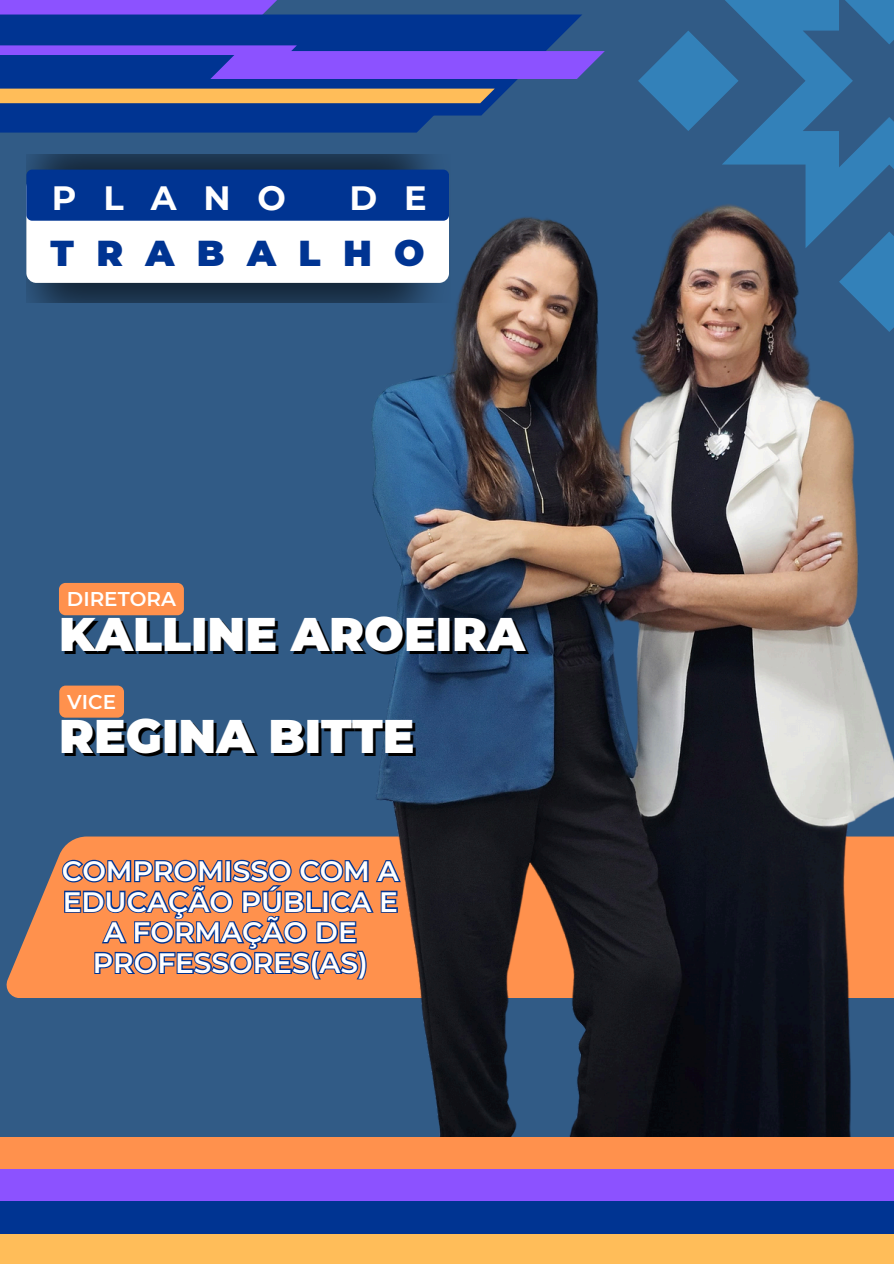
<style>
.page{position:relative;width:894px;height:1264px;background:#fff}
.page>*{position:absolute;margin:0;border:0;box-sizing:border-box;transform-origin:0 0}
.t1{font:900 46.95px "Montserrat";color:#fff}
.t2{font:900 35.85px "Montserrat";letter-spacing:.62em;color:#003492}
.t3{font:700 33.6px "Montserrat";letter-spacing:.8em;color:#fff}
.t4{font:600 28.05px/30.6px "Montserrat";color:#fff;text-align:center}
.t5{font:600 19.95px "Montserrat";color:#fff}
</style>
<div class="page">
<div style="left:0;top:0;width:893px;height:1263px;background:#315b86"></div>
<svg style="left:638px;top:0;width:255px;height:189px"></svg>
<svg style="left:6px;top:836px;width:279px;height:162px;fill:#ff914d"></svg>
<svg style="left:0;top:0;width:277px;height:15px;background:#8551f8"></svg>
<svg style="left:0;top:115px;width:482px;height:18px;background:#063990"></svg>
<svg style="left:0;top:15px;width:582px;height:100px;background:#073990"></svg>
<div style="left:0;top:89px;width:494px;height:14px;background:#ffbd59"></div>
<svg style="left:0;top:45px;width:604px;height:34px;background:#5948d5"></svg>
<img style="left:26px;top:154px;width:423px;height:148px">
<div style="left:26px;top:177px;width:423px;height:106px;background:#fff;border-radius:10px"></div>
<div style="left:26px;top:170px;width:423px;height:51px;background:#003492;border-radius:6px"></div>
<img style="left:285px;top:189px;width:608px;height:948px">
<div style="left:59px;top:583px;width:125px;height:32px;background:#ff914d;border-radius:6px"></div>
<svg style="left:60px;top:858px;width:342px;height:123px;background:#a67064"></svg>
<div style="left:59px;top:685px;width:65px;height:32px;background:#ff914d"></div>
<div style="left:0;top:1137px;width:893px;height:106px;background:#ff914d"></div>
<div style="left:0;top:1168px;width:893px;height:95px;background:#8c52ff"></div>
<div style="left:0;top:1201px;width:893px;height:62px;background:#003492"></div>
<div style="left:0;top:1234px;width:893px;height:29px;background:#ffbd59"></div>
<p class="t3" style="left:52px;top:177px;width:235px">PLANO</p>
<p class="t3" style="left:349px;top:177px;width:79px">D E</p>
<h1 class="t2" style="left:51px;top:231px;width:375px">TRABALHO</h1>
<p class="t5" style="left:67px;top:586px;width:110px">DIRETORA</p>
<p class="t1" style="left:59px;top:605px;width:467px">KALLINE AROEIRA</p>
<p class="t5" style="left:67px;top:689px;width:50px">VICE</p>
<h2 class="t1" style="left:59px;top:707px;width:357px">REGINA BITTE</h2>
<h2 class="t4" style="left:62px;top:855px;width:338px">COMPROMISSO COM A<br>EDUCAÇÃO PÚBLICA E<br>A FORMAÇÃO DE<br>PROFESSORES(AS)</h2>
</div>
